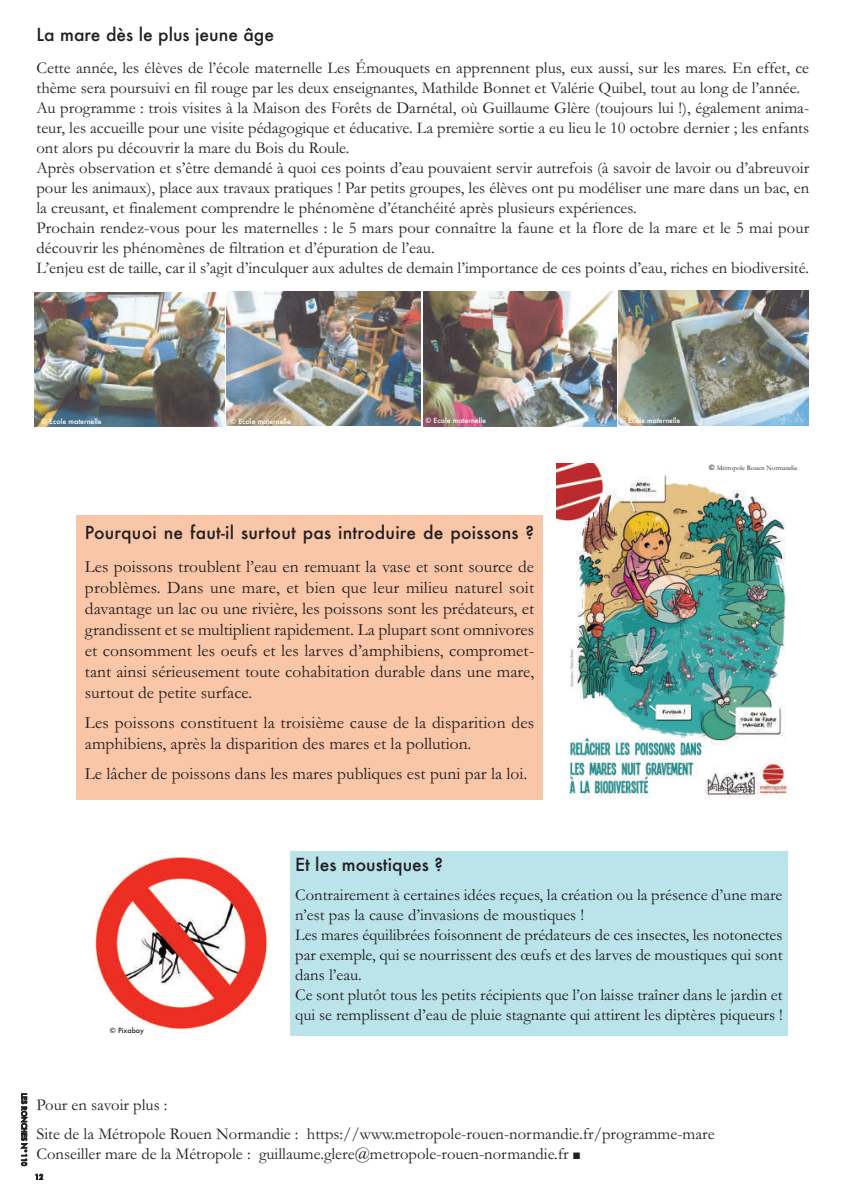
<style>
.page{position:relative;width:844px;height:1191px;background:#fff}
.page>*{position:absolute;margin:0;border:0;box-sizing:border-box;transform-origin:0 0}
.t1{font:17.5px/21px "Garamond";color:#231f20;text-align:justify}
.t2{font:500 17.5px "Futura";letter-spacing:.01em;color:#231f20}
.t3{font:16.62px/19.9px "Garamond";color:#231f20}
.t4{font:500 7px "Futura";color:#fff}
.t5{font:500 7px "Futura";color:#231f20}
.t6{font:7px "Garamond";color:#231f20}
.s1{font-family:"Futura";font-weight:500}
.s2{font-family:"Times New Roman";font-weight:700;font-size:14px}
</style>
<div class="page">
<img style="left:35px;top:292px;width:189px;height:135px">
<img style="left:423px;top:291px;width:193px;height:135px">
<img style="left:227px;top:291px;width:193px;height:135px">
<img style="left:618px;top:290px;width:190px;height:135px">
<img style="left:556px;top:463px;width:235px;height:336px">
<div style="left:76px;top:515px;width:467px;height:285px;background:#fac6a8"></div>
<div style="left:290px;top:851px;width:497px;height:184px;background:#bae3ea"></div>
<img style="left:95px;top:857px;width:173px;height:174px">
<p class="t2" style="left:36px;top:25px;width:239px">La mare dès le plus jeune âge</p>
<p class="t3" style="left:36px;top:57px;width:774px">Cette année, les élèves de l’école maternelle Les Émouquets en apprennent plus, eux aussi, sur les mares. En effet, ce thème sera poursuivi en fil rouge par les deux enseignantes, Mathilde Bonnet et Valérie Quibel, tout au long de l’année.<br>Au programme : trois visites à la Maison des Forêts de Darnétal, où Guillaume Glère (toujours lui !), également anima&shy;teur, les accueille pour une visite pédagogique et éducative. La première sortie a eu lieu le 10 octobre dernier ; les enfants ont alors pu découvrir la mare du Bois du Roule.<br>Après observation et s’être demandé à quoi ces points d’eau pouvaient servir autrefois (à savoir de lavoir ou d’abreuvoir pour les animaux), place aux travaux pratiques ! Par petits groupes, les élèves ont pu modéliser une mare dans un bac, en la creusant, et finalement comprendre le phénomène d’étanchéité après plusieurs expériences.<br>Prochain rendez-vous pour les maternelles : le 5 mars pour connaître la faune et la flore de la mare et le 5 mai pour découvrir les phénomènes de filtration et d’épuration de l’eau.<br>L’enjeu est de taille, car il s’agit d’inculquer aux adultes de demain l’importance de ces points d’eau, riches en biodiversité.</p>
<p class="t4" style="left:41px;top:417px;width:62px">© Ecole maternelle</p>
<p class="t4" style="left:230px;top:417px;width:62px">© Ecole maternelle</p>
<p class="t4" style="left:425px;top:416px;width:62px">© Ecole maternelle</p>
<p class="t4" style="left:619px;top:416px;width:62px">© Ecole maternelle</p>
<p class="t2" style="left:85px;top:522px;width:450px">Pourquoi ne faut-il surtout pas introduire de poissons ?</p>
<p class="t1" style="left:85px;top:555px;width:450px">Les poissons troublent l’eau en remuant la vase et sont source de problèmes. Dans une mare, et bien que leur milieu naturel soit davantage un lac ou une rivière, les poissons sont les prédateurs, et grandissent et se multiplient rapidement. La plupart sont omnivores et consomment les oeufs et les larves d’amphibiens, compromet&shy;tant ainsi sérieusement toute cohabitation durable dans une mare, surtout de petite surface.</p>
<p class="t1" style="left:85px;top:711px;width:450px">Les poissons constituent la troisième cause de la disparition des amphibiens, après la disparition des mares et la pollution.</p>
<p class="t1" style="left:85px;top:762px;width:444px">Le lâcher de poissons dans les mares publiques est puni par la loi.</p>
<p class="t6" style="left:708px;top:463px;width:90px"><span class="s1">©</span> Métropole Rouen Normandie</p>
<p class="t5" style="left:110px;top:1026px;width:35px">© Pixabay</p>
<p class="t2" style="left:295px;top:854px;width:149px">Et les moustiques ?</p>
<p class="t3" style="left:295px;top:884px;width:489px">Contrairement à certaines idées reçues, la création ou la présence d’une mare n’est pas la cause d’invasions de moustiques !<br>Les mares équilibrées foisonnent de prédateurs de ces insectes, les notonectes par exemple, qui se nourrissent des œufs et des larves de moustiques qui sont dans l’eau.<br>Ce sont plutôt tous les petits récipients que l’on laisse traîner dans le jardin et qui se remplissent d’eau de pluie stagnante qui attirent les diptères piqueurs !</p>
<p class="t5" style="left:28px;top:1093px;width:75px;rotate:90deg">LES RONCHES N°110</p>
<p class="t3" style="left:36px;top:1090px;width:679px;line-height:28.7px">Pour en savoir plus :<br>Site de la Métropole Rouen Normandie : https://www.metropole-rouen-normandie.fr/programme-mare</p>
<p class="t3" style="left:36px;top:1143px;width:545px">Conseiller mare de la Métropole : guillaume.glere@metropole-rouen-normandie.fr <span class="s2">■</span></p>
<p class="t5" style="left:35px;top:1173px;width:10px">12</p>
</div>
